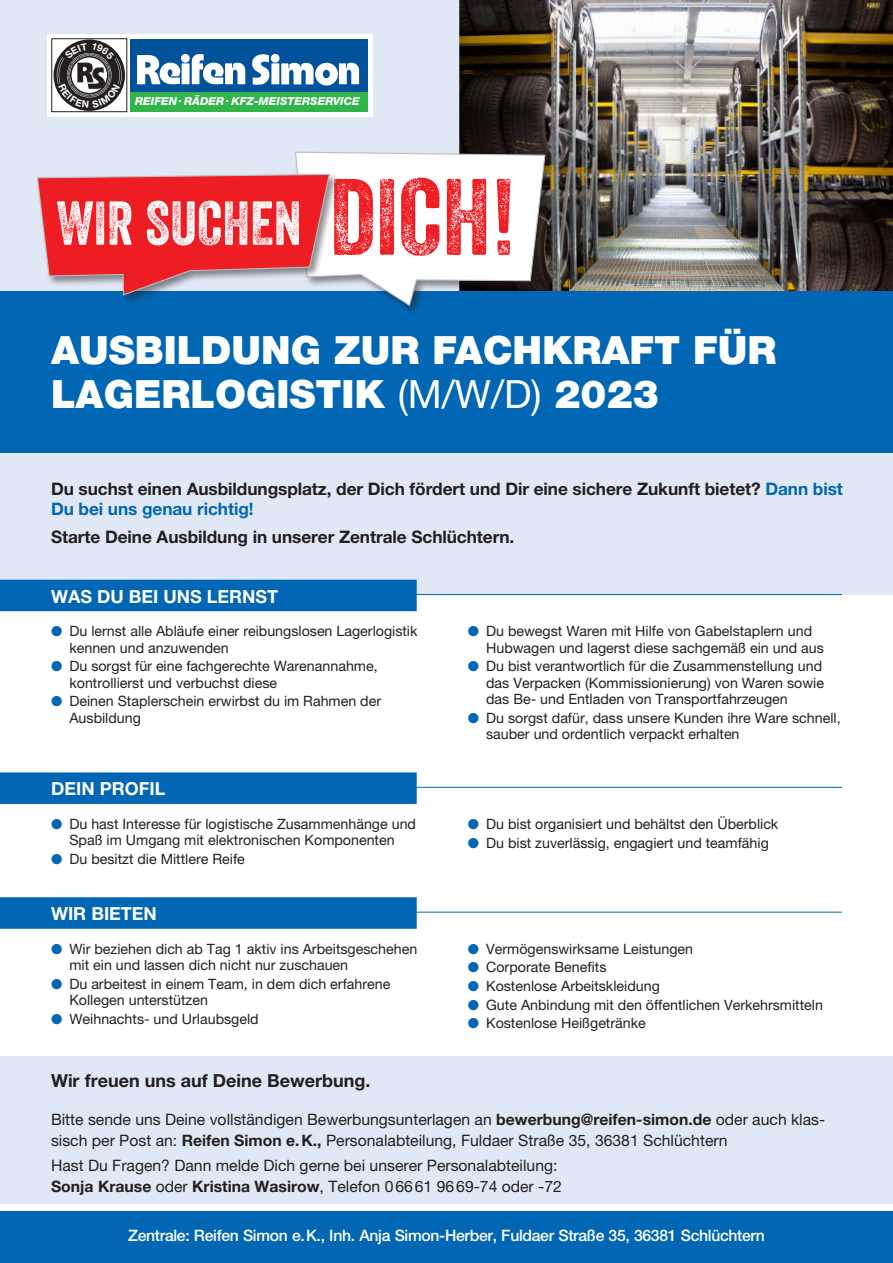
<style>
.page{position:relative;width:893px;height:1263px;background:#fff}
.page>*{position:absolute;margin:0;border:0;box-sizing:border-box;transform-origin:0 0}
.t1{font:900 39px/43.5px "Helvetica Neue LT Pro";color:#fff}
.t2{font:700 18px "Helvetica Neue LT Pro";color:#fff}
.t3{font:700 18px "Helvetica Neue LT Pro";color:#231f20}
.t4{font:700 17.25px/19.5px "Helvetica Neue LT Pro";letter-spacing:-.005em;color:#231f20}
.t5{font:15.75px/21px "Helvetica Neue LT Pro";color:#231f20}
.t6{font:500 15.75px "Helvetica Neue LT Pro";letter-spacing:-.02em;color:#fff}
.t7{font:14.25px/16.5px "Helvetica Neue LT Pro";color:#231f20}
.t8{font:italic 800 11.1px "Helvetica Neue LT Pro";color:#fff}
.s1{font-weight:400}
.s2{color:#0166b3}
.s3{font-weight:700}
</style>
<div class="page">
<div style="left:0;top:0;width:893px;height:1203px;background:#e1e8f5"></div>
<div style="left:0;top:595px;width:893px;height:460px;background:#fff"></div>
<div style="left:0;top:1212px;width:893px;height:51px;background:#0166b3"></div>
<div style="left:0;top:580px;width:417px;height:31px;background:#0166b3"></div>
<hr style="left:51px;top:594px;width:791px;height:1px;background:#0166b3">
<div style="left:0;top:772px;width:417px;height:32px;background:#0166b3"></div>
<hr style="left:51px;top:787px;width:791px;height:1px;background:#0166b3">
<img style="left:459px;top:0;width:434px;height:291px">
<div style="left:0;top:291px;width:893px;height:162px;background:#0166b3"></div>
<div style="left:294px;top:150px;width:262px;height:166px;background:#231f20;opacity:.5"></div>
<svg style="left:37px;top:151px;width:509px;height:156px"></svg>
<div style="left:47px;top:34px;width:326px;height:82px;background:#fff"></div>
<div style="left:130px;top:52px;width:238px;height:60px;background:#31b44a"></div>
<div style="left:130px;top:39px;width:238px;height:53px;background:#01519b"></div>
<svg style="left:137px;top:54px;width:108px;height:30px"></svg>
<svg style="left:252px;top:54px;width:107px;height:32px"></svg>
<div style="left:52px;top:39px;width:75px;height:73px;border:1px solid #231f20"></div>
<div style="left:0;top:897px;width:417px;height:32px;background:#0166b3"></div>
<hr style="left:51px;top:912px;width:791px;height:1px;background:#0166b3">
<svg style="left:54px;top:39px;width:71px;height:72px"></svg>
<p class="t8" style="left:135px;top:94px;width:226px">REIFEN . RÄDER . KFZ-MEISTERSERVICE</p>
<h1 class="t1" style="left:51px;top:328px;width:727px">AUSBILDUNG ZUR FACHKRAFT FÜR<br>LAGERLOGISTIK <span class="s1">(M/W/D)</span> 2023</h1>
<p class="t4" style="left:51px;top:479px;width:793px">Du suchst einen Ausbildungsplatz, der Dich fördert und Dir eine sichere Zukunft bietet? <span class="s2">Dann bist<br>Du bei uns genau richtig!</span></p>
<p class="t4" style="left:51px;top:527px;width:465px">Starte Deine Ausbildung in unserer Zentrale Schlüchtern.</p>
<p class="t2" style="left:51px;top:585px;width:229px">WAS DU BEI UNS LERNST</p>
<p class="t7" style="left:69px;top:623px;width:350px;text-indent:-18px"><span class="s2">●</span> Du lernst alle Abläufe einer reibungslosen Lagerlogistik kennen und anzuwenden</p>
<p class="t7" style="left:69px;top:658px;width:310px;text-indent:-18px"><span class="s2">●</span> Du sorgst für eine fachgerechte Warenannahme, kontrollierst und verbuchst diese</p>
<p class="t7" style="left:69px;top:693px;width:313px;text-indent:-18px"><span class="s2">●</span> Deinen Staplerschein erwirbst du im Rahmen der<br>Ausbildung</p>
<p class="t2" style="left:51px;top:778px;width:116px">DEIN PROFIL</p>
<p class="t7" style="left:51px;top:815px;width:366px;text-align:center"><span class="s2">●</span> Du hast Interesse für logistische Zusammenhänge und<br>Spaß im Umgang mit elektronischen Komponenten</p>
<p class="t7" style="left:51px;top:850px;width:195px"><span class="s2">●</span> Du besitzt die Mittlere Reife</p>
<p class="t2" style="left:51px;top:903px;width:107px">WIR BIETEN</p>
<p class="t7" style="left:69px;top:940px;width:349px;text-indent:-18px"><span class="s2">●</span> Wir beziehen dich ab Tag 1 aktiv ins Arbeitsgeschehen mit ein und lassen dich nicht nur zuschauen</p>
<p class="t7" style="left:69px;top:975px;width:322px;text-indent:-18px"><span class="s2">●</span> Du arbeitest in einem Team, in dem dich erfahrene<br>Kollegen unterstützen</p>
<p class="t7" style="left:51px;top:1010px;width:209px"><span class="s2">●</span> Weihnachts- und Urlaubsgeld</p>
<p class="t7" style="left:486px;top:623px;width:339px;text-indent:-18px"><span class="s2">●</span> Du bewegst Waren mit Hilfe von Gabelstaplern und<br>Hubwagen und lagerst diese sachgemäß ein und aus</p>
<p class="t7" style="left:486px;top:658px;width:339px;text-indent:-18px"><span class="s2">●</span> Du bist verantwortlich für die Zusammenstellung und das Verpacken (Kommissionierung) von Waren sowie das Be- und Entladen von Transportfahrzeugen</p>
<p class="t7" style="left:486px;top:709px;width:356px;text-indent:-18px"><span class="s2">●</span> Du sorgst dafür, dass unsere Kunden ihre Ware schnell, sauber und ordentlich verpackt erhalten</p>
<p class="t7" style="left:468px;top:815px;width:312px"><span class="s2">●</span> Du bist organisiert und behältst den Überblick</p>
<p class="t7" style="left:468px;top:834px;width:303px"><span class="s2">●</span> Du bist zuverlässig, engagiert und teamfähig</p>
<p class="t7" style="left:468px;top:940px;width:227px"><span class="s2">●</span> Vermögenswirksame Leistungen</p>
<p class="t7" style="left:468px;top:959px;width:140px"><span class="s2">●</span> Corporate Benefits</p>
<p class="t7" style="left:468px;top:977px;width:194px"><span class="s2">●</span> Kostenlose Arbeitskleidung</p>
<p class="t7" style="left:468px;top:996px;width:357px"><span class="s2">●</span> Gute Anbindung mit den öffentlichen Verkehrsmitteln</p>
<p class="t7" style="left:468px;top:1015px;width:180px"><span class="s2">●</span> Kostenlose Heißgetränke</p>
<p class="t3" style="left:51px;top:1070px;width:321px">Wir freuen uns auf Deine Bewerbung.</p>
<p class="t5" style="left:51px;top:1109px;width:776px">Bitte sende uns Deine vollständigen Bewerbungsunterlagen an <span class="s3">bewerbung@reifen-simon.de</span> oder auch klas&shy;sisch per Post an: <span class="s3">Reifen Simon e.K.,</span> Personalabteilung, Fuldaer Straße 35, 36381 Schlüchtern</p>
<p class="t5" style="left:51px;top:1155px;width:512px">Hast Du Fragen? Dann melde Dich gerne bei unserer Personalabteilung:<br><span class="s3">Sonja Krause</span> oder <span class="s3">Kristina Wasirow</span>, Telefon 06661 9669-74 oder -72</p>
<p class="t6" style="left:128px;top:1226px;width:638px">Zentrale: Reifen Simon e.K., Inh. Anja Simon-Herber, Fuldaer Straße 35, 36381 Schlüchtern</p>
</div>
